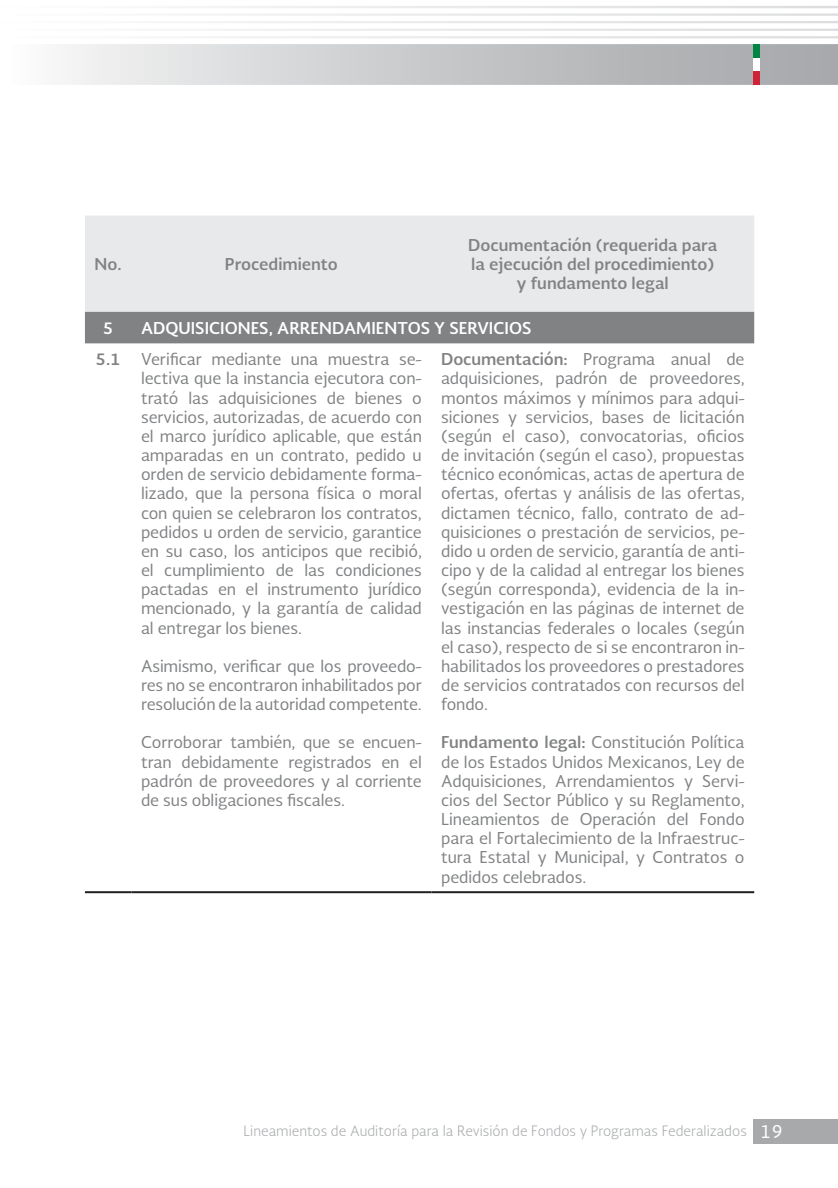
<style>
.page{position:relative;width:838px;height:1188px;background:#fff}
.page>*{position:absolute;margin:0;border:0;box-sizing:border-box;transform-origin:0 0}
.t1{font:15.9px/19.2px "Soberana Sans";letter-spacing:-.005em;color:#808284;text-align:justify}
.t2{font:700 15.9px/19.2px "Soberana Sans";color:#808284;text-align:center}
.t3{font:700 15.9px "Soberana Sans";color:#fff}
.t4{font:300 13.95px "Soberana Sans";color:#a7a9ab}
.s1{font-weight:700}
.s2{font-weight:400;font-size:18px;color:#fff}
</style>
<div class="page">
<img style="left:66px;top:45px;width:771px;height:40px">
<div style="left:752px;top:1119px;width:85px;height:25px;background:#a7a9ab"></div>
<div style="left:752px;top:45px;width:7px;height:13px;background:#008544"></div>
<div style="left:752px;top:58px;width:7px;height:13px;background:#fff"></div>
<div style="left:752px;top:71px;width:7px;height:14px;background:#cf2337"></div>
<div style="left:85px;top:216px;width:669px;height:96px;background:#e8e9ea"></div>
<div style="left:85px;top:312px;width:669px;height:31px;background:#808284"></div>
<hr style="left:85px;top:891px;width:46px;height:2px;background:#221f1f">
<hr style="left:131px;top:891px;width:300px;height:2px;background:#221f1f">
<hr style="left:431px;top:891px;width:323px;height:2px;background:#221f1f">
<p class="t2" style="left:95px;top:254px;width:29px">No.</p>
<p class="t2" style="left:225px;top:254px;width:114px">Procedimiento</p>
<p class="t2" style="left:468px;top:235px;width:251px">Documentación (requerida para la ejecución del procedimiento) y fundamento legal</p>
<p class="t3" style="left:103px;top:318px;width:12px">5</p>
<p class="t3" style="left:141px;top:318px;width:392px">ADQUISICIONES, ARRENDAMIENTOS Y SERVICIOS</p>
<p class="t2" style="left:96px;top:350px;width:26px">5.1</p>
<p class="t1" style="left:141px;top:350px;width:282px">Verificar mediante una muestra se&shy;lectiva que la instancia ejecutora con&shy;trató las adquisiciones de bienes o servicios, autorizadas, de acuerdo con el marco jurídico aplicable, que están amparadas en un contrato, pedido u orden de servicio debidamente forma&shy;lizado, que la persona física o moral con quien se celebraron los contratos, pedidos u orden de servicio, garantice en su caso, los anticipos que recibió, el cumplimiento de las condiciones pactadas en el instrumento jurídico mencionado, y la garantía de calidad al entregar los bienes.</p>
<p class="t1" style="left:141px;top:656px;width:282px">Asimismo, verificar que los proveedo&shy;res no se encontraron inhabilitados por resolución de la autoridad competente.</p>
<p class="t1" style="left:141px;top:733px;width:282px">Corroborar también, que se encuen&shy;tran debidamente registrados en el padrón de proveedores y al corriente de sus obligaciones fiscales.</p>
<p class="t1" style="left:441px;top:350px;width:305px"><span class="s1">Documentación:</span> Programa anual de adquisiciones, padrón de proveedores, montos máximos y mínimos para adqui&shy;siciones y servicios, bases de licitación (según el caso), convocatorias, oficios de invitación (según el caso), propuestas técnico económicas, actas de apertura de ofertas, ofertas y análisis de las ofertas, dictamen técnico, fallo, contrato de ad&shy;quisiciones o prestación de servicios, pe&shy;dido u orden de servicio, garantía de anti&shy;cipo y de la calidad al entregar los bienes (según corresponda), evidencia de la in&shy;vestigación en las páginas de internet de las instancias federales o locales (según el caso), respecto de si se encontraron in&shy;habilitados los proveedores o prestadores de servicios contratados con recursos del fondo.</p>
<p class="t1" style="left:441px;top:733px;width:305px"><span class="s1">Fundamento legal:</span> Constitución Política de los Estados Unidos Mexicanos, Ley de Adquisiciones, Arrendamientos y Servi&shy;cios del Sector Público y su Reglamento, Lineamientos de Operación del Fondo para el Fortalecimiento de la Infraestruc&shy;tura Estatal y Municipal, y Contratos o pedidos celebrados.</p>
<p class="t4" style="left:243px;top:1124px;width:541px">Lineamientos de Auditoría para la Revisión de Fondos y Programas Federalizados <span class="s2">19</span></p>
</div>
